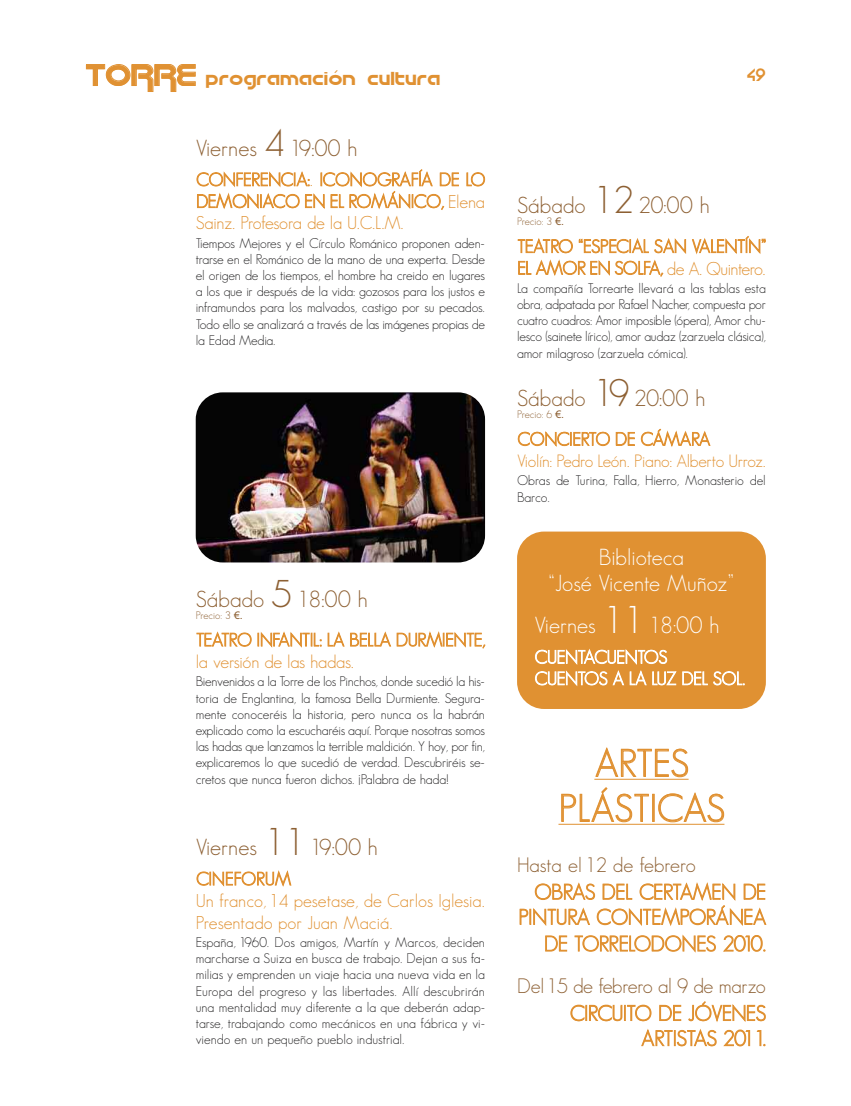
<style>
.page{position:relative;width:851px;height:1106px;background:#fff}
.page>*{position:absolute;margin:0;border:0;box-sizing:border-box;transform-origin:0 0}
.t1{font:37.5px/45px "Bougan S Si";color:#e09132;text-align:center}
.t2{font:22.5px "Bougan S Si";color:#8d6033}
.t3{font:22.5px/25.2px "Bougan S Si";color:#fff;text-align:center}
.t4{font:22.5px "Cupertino";color:#e09132}
.t5{font:21px/26px "Bougan S Si";letter-spacing:-.02em;color:#e09132;text-align:right}
.t6{font:20.25px "Bougan S Si";letter-spacing:-.015em;color:#8d6033}
.t7{font:18px/21.8px "Bougan S Si";letter-spacing:-.015em;color:#e09132}
.t8{font:18px/21.3px "Bougan S Si";letter-spacing:-.015em;color:#fff}
.t9{font:17.25px "Bougan S Si";letter-spacing:-.015em;color:#e09132}
.t10{font:16.5px "Cupertino";color:#e09132}
.t11{font:13.5px/16.2px "Bougan S Si";letter-spacing:-.015em;color:#272627;text-align:justify}
.t12{font:10.5px "Bougan S Si";color:#8d6033}
.s1{font-size:27px}
.s2{font-size:37.5px}
.s3{font-family:"Arial"}
</style>
<div class="page">
<div style="left:517px;top:531px;width:248px;height:178px;background:#e09132;border-radius:27px"></div>
<hr style="left:594px;top:779px;width:94px;height:1px;background:#e09132">
<hr style="left:558px;top:824px;width:166px;height:1px;background:#e09132">
<img style="left:196px;top:392px;width:289px;height:170px;border-radius:27px">
<h2 class="t4" style="left:86px;top:63px;width:356px"><span class="s1">TORRE</span> programación cultura</h2>
<p class="t10" style="left:746px;top:66px;width:21px">49</p>
<h2 class="t2" style="left:196px;top:135px;width:163px">Viernes <span class="s2">4</span> 19:00 h</h2>
<h3 class="t7" style="left:196px;top:169px;width:291px;text-align:justify">CONFERENCIA:. ICONOGRAFÍA DE LO DEMONIACO EN EL ROMÁNICO, Elena Sainz. Profesora de la U.C.L.M.</h3>
<p class="t11" style="left:196px;top:235px;width:291px">Tiempos Mejores y el Círculo Románico proponen aden&shy;trarse en el Románico de la mano de una experta. Desde el origen de los tiempos, el hombre ha creido en lugares a los que ir después de la vida: gozosos para los justos e inframundos para los malvados, castigo por su pecados.<br>Todo ello se analizará a través de las imágenes propias de la Edad Media.</p>
<h2 class="t2" style="left:196px;top:585px;width:173px">Sábado <span class="s2">5</span> 18:00 h</h2>
<p class="t12" style="left:196px;top:609px;width:49px">Precio: 3 <span class="s3">€.</span></p>
<h3 class="t7" style="left:196px;top:629px;width:291px">TEATRO INFANTIL: LA BELLA DURMIENTE, la versión de las hadas.</h3>
<p class="t11" style="left:196px;top:673px;width:291px">Bienvenidos a la Torre de los Pinchos, donde sucedió la his&shy;toria de Englantina, la famosa Bella Durmiente. Segura&shy;mente conoceréis la historia, pero nunca os la habrán explicado como la escucharéis aquí. Porque nosotras somos las hadas que lanzamos la terrible maldición. Y hoy, por fin, explicaremos lo que sucedió de verdad. Descubriréis se&shy;cretos que nunca fueron dichos. ¡Palabra de hada!</p>
<h2 class="t2" style="left:196px;top:834px;width:184px">Viernes <span class="s2">11</span> 19:00 h</h2>
<h3 class="t7" style="left:196px;top:868px;width:291px">CINEFORUM<br>Un franco,14 pesetase, de Carlos Iglesia.<br>Presentado por Juan Maciá.</h3>
<p class="t11" style="left:196px;top:934px;width:291px">España, 1960. Dos amigos, Martín y Marcos, deciden marcharse a Suiza en busca de trabajo. Dejan a sus fa&shy;milias y emprenden un viaje hacia una nueva vida en la Europa del progreso y las libertades. Allí descubrirán una mentalidad muy diferente a la que deberán adap&shy;tarse, trabajando como mecánicos en una fábrica y vi&shy;viendo en un pequeño pueblo industrial.</p>
<h2 class="t2" style="left:517px;top:192px;width:194px">Sábado <span class="s2">12</span> 20:00 h</h2>
<p class="t12" style="left:517px;top:215px;width:49px">Precio: 3 <span class="s3">€.</span></p>
<h3 class="t7" style="left:517px;top:235px;width:250px">TEATRO “ESPECIAL SAN VALENTÍN”<br>EL AMOR EN SOLFA, de A. Quintero.</h3>
<p class="t11" style="left:517px;top:280px;width:250px">La compañía Torrearte llevará a las tablas esta obra, adpatada por Rafael Nacher, compuesta por cuatro cuadros: Amor imposible (ópera), Amor chu&shy;lesco (sainete lírico), amor audaz (zarzuela clásica), amor milagroso (zarzuela cómica).</p>
<h2 class="t2" style="left:517px;top:385px;width:190px">Sábado <span class="s2">19</span> 20:00 h</h2>
<p class="t12" style="left:517px;top:408px;width:49px">Precio: 6 <span class="s3">€.</span></p>
<h3 class="t7" style="left:517px;top:428px;width:194px">CONCIERTO DE CÁMARA</h3>
<p class="t9" style="left:517px;top:451px;width:250px">Violín: Pedro León. Piano: Alberto Urroz.</p>
<p class="t11" style="left:517px;top:472px;width:250px">Obras de Turina, Falla, Hierro, Monasterio del<br>Barco.</p>
<h2 class="t3" style="left:548px;top:545px;width:187px">Biblioteca<br>“José Vicente Muñoz”</h2>
<h2 class="t3" style="left:534px;top:613px;width:186px">Viernes <span class="s2">11</span> 18:00 h</h2>
<h3 class="t8" style="left:534px;top:646px;width:212px">CUENTACUENTOS<br>CUENTOS A LA LUZ DEL SOL.</h3>
<h1 class="t1" style="left:559px;top:741px;width:168px">ARTES<br>PLÁSTICAS</h1>
<h3 class="t6" style="left:517px;top:852px;width:180px">Hasta el 12 de febrero</h3>
<h3 class="t5" style="left:518px;top:879px;width:249px">OBRAS DEL CERTAMEN DE<br>PINTURA CONTEMPORÁNEA<br>DE TORRELODONES 2010.</h3>
<h3 class="t6" style="left:517px;top:973px;width:250px">Del15 de febrero al 9 de marzo</h3>
<h3 class="t5" style="left:570px;top:1000px;width:198px;line-height:25.2px">CIRCUITO DE JÓVENES<br>ARTISTAS 2011.</h3>
</div>
